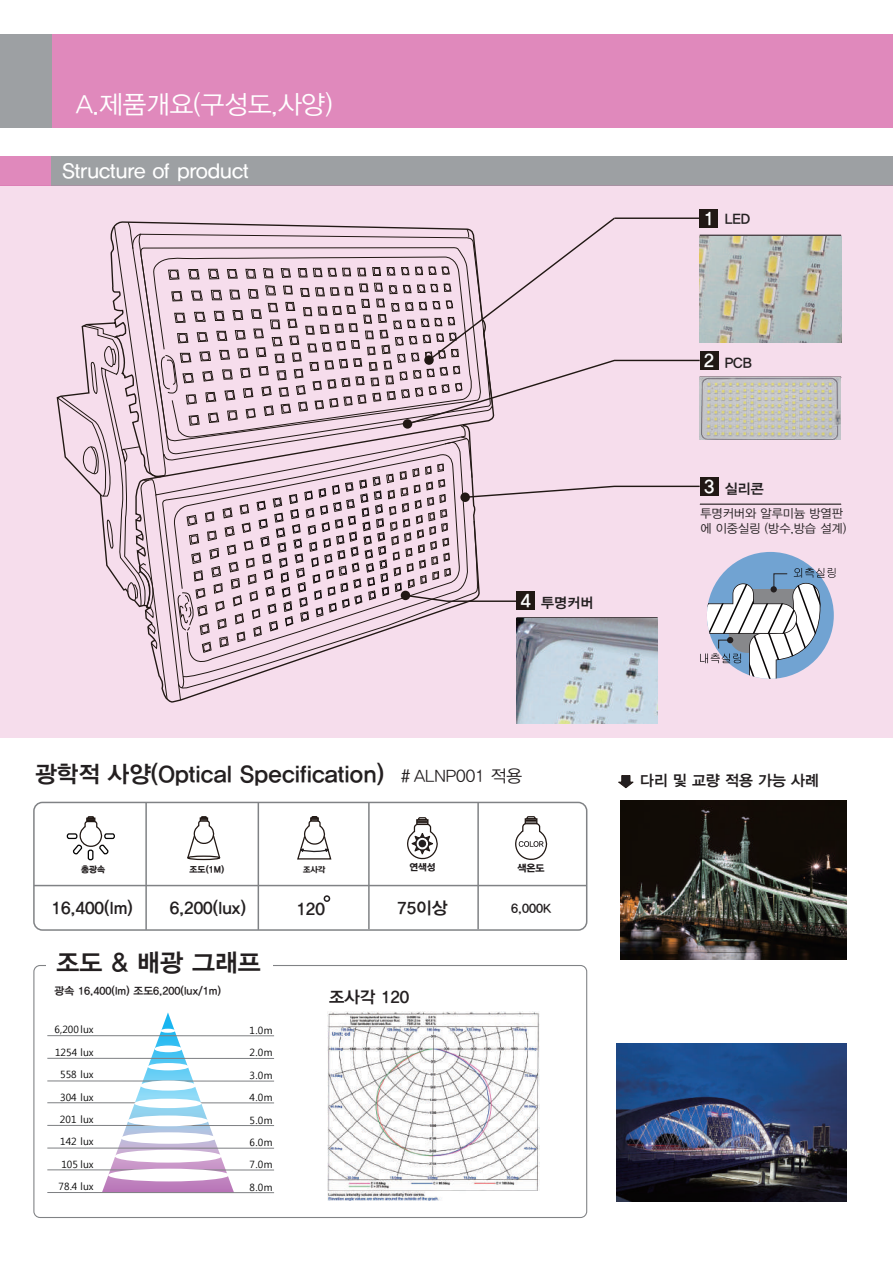
<style>
.page{position:relative;width:893px;height:1263px;background:#fff}
.page>*{position:absolute;margin:0;border:0;box-sizing:border-box;transform-origin:0 0}
.t1{font:25.65px "YDIYGO320";color:#fff}
.t2{font:25.05px "YDIYGO340";color:#231f20}
.t3{font:23.25px "YDIYGO340";color:#231f20}
.t4{font:20.85px "YDIYGO330";color:#fff}
.t5{font:18.3px "YDIYGO340";color:#fff}
.t6{font:16.95px "YDIYGO340";color:#231f20}
.t7{font:16.8px "YDIYGO340";color:#231f20}
.t8{font:15.3px "YDIYGO340";color:#231f20}
.t9{font:14.1px "YDIYGO340";color:#231f20}
.t10{font:12.45px "YDIYGO340";color:#231f20}
.t11{font:12.15px/14.5px "YDIYGO320";color:#231f20}
.t12{font:10.8px "YDIYGO340";color:#231f20}
.t13{font:10.05px "Malgun Gothic";letter-spacing:.005em;color:#030303}
.t14{font:9.9px "YDIYGO360";color:#231f20}
.t15{font:9.45px "YDIYGO360";color:#231f20}
.t16{font:8.7px "YDIYGO360";color:#231f20}
.t17{font:8.1px "YDIYGO360";color:#231f20}
.s1{font-size:18.3px;color:#fff}
.s2{font-family:"YDIYGO320";font-size:16.95px}
</style>
<div class="page">
<div style="left:0;top:34px;width:893px;height:93px;background:#e089bc"></div>
<div style="left:0;top:34px;width:51px;height:93px;background:#9da0a3"></div>
<div style="left:0;top:156px;width:51px;height:29px;background:#e089bc"></div>
<div style="left:51px;top:156px;width:842px;height:29px;background:#9da0a3"></div>
<hr style="left:892px;top:34px;width:1px;height:93px;background:#9da0a3">
<div style="left:0;top:185px;width:893px;height:553px;background:#f6ddec"></div>
<div style="left:700px;top:209px;width:18px;height:18px;background:#211814"></div>
<hr style="left:700px;top:235px;width:141px;height:1px;background:#231f20">
<hr style="left:700px;top:504px;width:141px;height:1px;background:#231f20">
<svg style="left:102px;top:1012px;width:132px;height:180px"></svg>
<hr style="left:47px;top:1169px;width:227px;height:1px;background:#7d7f82">
<hr style="left:47px;top:1147px;width:227px;height:1px;background:#7d7f82">
<hr style="left:47px;top:1058px;width:227px;height:1px;background:#7d7f82">
<hr style="left:47px;top:1080px;width:227px;height:1px;background:#7d7f82">
<hr style="left:47px;top:1102px;width:227px;height:1px;background:#7d7f82">
<hr style="left:47px;top:1125px;width:227px;height:1px;background:#7d7f82">
<hr style="left:47px;top:1035px;width:227px;height:1px;background:#7d7f82">
<hr style="left:47px;top:1192px;width:227px;height:1px;background:#7d7f82">
<div style="left:108px;top:1169px;width:121px;height:12px;background:#fff;border-radius:50%"></div>
<div style="left:115px;top:1150px;width:107px;height:12px;background:#fff;border-radius:50%"></div>
<div style="left:128px;top:1115px;width:80px;height:11px;background:#fff;border-radius:50%"></div>
<div style="left:134px;top:1099px;width:68px;height:9px;background:#fff;border-radius:50%"></div>
<div style="left:140px;top:1080px;width:56px;height:10px;background:#fff;border-radius:50%"></div>
<div style="left:148px;top:1063px;width:41px;height:7px;background:#fff;border-radius:50%"></div>
<div style="left:155px;top:1045px;width:27px;height:7px;background:#fff;border-radius:50%"></div>
<svg style="left:161px;top:1029px;width:14px;height:4px"></svg>
<div style="left:121px;top:1132px;width:95px;height:12px;background:#fff;border-radius:50%"></div>
<div style="left:104px;top:833px;width:11px;height:6px;border:1px solid #030303;border-radius:2px"></div>
<div style="left:88px;top:849px;width:5px;height:11px;border:1px solid #030303;border-radius:2px"></div>
<div style="left:67px;top:833px;width:11px;height:6px;border:1px solid #030303;border-radius:2px"></div>
<svg style="left:72px;top:816px;width:38px;height:40px"></svg>
<svg style="left:187px;top:816px;width:34px;height:43px"></svg>
<div style="left:187px;top:855px;width:33px;height:5px;border:1px solid #211814;border-radius:50%"></div>
<svg style="left:297px;top:816px;width:35px;height:44px"></svg>
<svg style="left:407px;top:817px;width:31px;height:43px"></svg>
<svg style="left:417px;top:838px;width:10px;height:11px"></svg>
<div style="left:417px;top:838px;width:11px;height:11px;border:1px solid #fff;border-radius:50%"></div>
<div style="left:419px;top:840px;width:7px;height:7px;background:#231f20;border-radius:50%"></div>
<svg style="left:515px;top:816px;width:33px;height:44px"></svg>
<hr style="left:34px;top:885px;width:553px;height:1px;background:#808285">
<hr style="left:145px;top:803px;width:2px;height:127px;background:#808285">
<hr style="left:258px;top:803px;width:1px;height:127px;background:#808285">
<hr style="left:368px;top:802px;width:2px;height:127px;background:#808285">
<hr style="left:477px;top:802px;width:2px;height:127px;background:#808285">
<div style="left:33px;top:802px;width:554px;height:129px;border:2px solid #808285;border-radius:9px"></div>
<div style="left:324px;top:895px;width:6px;height:7px;border:2px solid #231f20;border-radius:50%"></div>
<svg style="left:618px;top:775px;width:16px;height:14px"></svg>
<img style="left:327px;top:1012px;width:212px;height:188px">
<img style="left:835px;top:236px;width:6px;height:106px">
<svg style="left:57px;top:216px;width:778px;height:485px"></svg>
<img style="left:700px;top:377px;width:141px;height:63px">
<img style="left:517px;top:618px;width:140px;height:105px">
<img style="left:617px;top:1044px;width:229px;height:158px">
<img style="left:621px;top:801px;width:225px;height:158px">
<h1 class="t1" style="left:76px;top:90px;width:258px">A.제품개요(구성도,사양)</h1>
<h3 class="t4" style="left:62px;top:159px;width:188px">Structure of product</h3>
<h3 class="t9" style="left:521px;top:595px;width:74px"><span class="s1">4</span> 투명커버</h3>
<h3 class="t9" style="left:704px;top:211px;width:48px"><span class="s1">1</span> LED</h3>
<h3 class="t9" style="left:704px;top:355px;width:49px"><span class="s1">2</span> PCB</h3>
<h3 class="t5" style="left:704px;top:476px;width:12px">3</h3>
<p class="t11" style="left:700px;top:506px;width:147px">투명커버와 알루미늄 방열판 에 이중실링 (방수,방습 설계)</p>
<h3 class="t9" style="left:725px;top:481px;width:41px">실리콘</h3>
<h3 class="t3" style="left:36px;top:761px;width:488px">광학적 사양(Optical Specification) <span class="s2">＃ALNP001 적용</span></h3>
<p class="t16" style="left:81px;top:864px;width:26px">총광속</p>
<p class="t16" style="left:190px;top:864px;width:36px">조도(1M)</p>
<p class="t17" style="left:303px;top:865px;width:24px">조사각</p>
<p class="t15" style="left:409px;top:862px;width:28px">연색성</p>
<p class="t14" style="left:517px;top:862px;width:29px">색온도</p>
<h3 class="t6" style="left:51px;top:898px;width:83px">16,400(lm)</h3>
<h3 class="t6" style="left:170px;top:898px;width:78px">6,200(lux)</h3>
<h3 class="t6" style="left:296px;top:899px;width:30px">120</h3>
<h3 class="t6" style="left:397px;top:898px;width:52px">75이상</h3>
<p class="t10" style="left:511px;top:901px;width:41px">6,000K</p>
<h2 class="t2" style="left:56px;top:948px;width:206px">조도 &amp; 배광 그래프</h2>
<p class="t12" style="left:55px;top:984px;width:168px">광속 16,400(lm) 조도6,200(lux/1m)</p>
<p class="t13" style="left:55px;top:1024px;width:41px">6,200 lux</p>
<p class="t13" style="left:250px;top:1024px;width:25px">1.0m</p>
<p class="t13" style="left:55px;top:1046px;width:40px">1254 lux</p>
<p class="t13" style="left:250px;top:1047px;width:25px">2.0m</p>
<p class="t13" style="left:60px;top:1069px;width:35px">558 lux</p>
<p class="t13" style="left:250px;top:1069px;width:25px">3.0m</p>
<p class="t13" style="left:60px;top:1091px;width:35px">304 lux</p>
<p class="t13" style="left:250px;top:1092px;width:25px">4.0m</p>
<p class="t13" style="left:60px;top:1113px;width:35px">201 lux</p>
<p class="t13" style="left:250px;top:1114px;width:25px">5.0m</p>
<p class="t13" style="left:60px;top:1136px;width:35px">142 lux</p>
<p class="t13" style="left:250px;top:1136px;width:25px">6.0m</p>
<p class="t13" style="left:61px;top:1158px;width:34px">105 lux</p>
<p class="t13" style="left:250px;top:1159px;width:25px">7.0m</p>
<p class="t13" style="left:59px;top:1181px;width:36px">78.4 lux</p>
<p class="t13" style="left:250px;top:1181px;width:25px">8.0m</p>
<h3 class="t7" style="left:329px;top:987px;width:82px">조사각 120</h3>
<h3 class="t8" style="left:640px;top:772px;width:180px">다리 및 교량 적용 가능 사례</h3>
</div>
